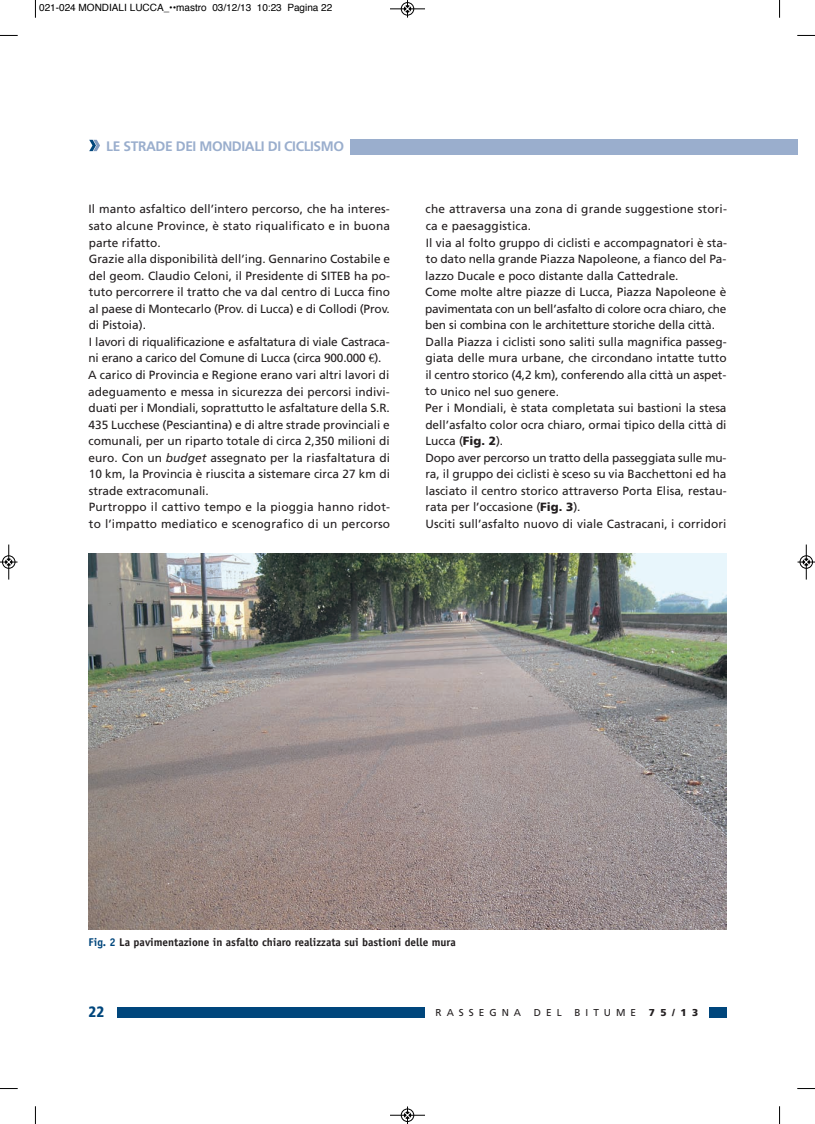
<style>
.page{position:relative;width:815px;height:1124px;background:#fff}
.page>*{position:absolute;margin:0;border:0;box-sizing:border-box;transform-origin:0 0}
.t1{font:900 condensed 15px "Frutiger";color:#00467c}
.t2{font:700 13.75px "Frutiger";letter-spacing:-.03em;color:#9aaecd}
.t3{font:11.88px/16.5px "Frutiger";color:#231f20}
.t4{font:700 11.25px "Officina Sans";color:#231f20}
.t5{font:10px "Helvetica";color:#000}
.t6{font:10px "Frutiger";letter-spacing:.5em;color:#231f20}
.t7{font:900 10px "Frutiger";color:#231f20}
.s1{font-family:"Euro Serif"}
.s2{font-style:italic}
.s3{font-weight:900}
.s4{color:#00467c}
</style>
<div class="page">
<div style="left:117px;top:1006px;width:609px;height:11px;background:#00467c"></div>
<div style="left:425px;top:1003px;width:284px;height:20px;background:#fff"></div>
<div style="left:350px;top:139px;width:447px;height:16px;background:#9aaecd"></div>
<svg style="left:89px;top:140px;width:11px;height:11px"></svg>
<img style="left:89px;top:553px;width:637px;height:376px">
<svg style="left:35px;top:0;width:1px;height:18px"></svg>
<svg style="left:0;top:35px;width:18px;height:1px"></svg>
<svg style="left:779px;top:0;width:1px;height:18px"></svg>
<svg style="left:797px;top:35px;width:18px;height:1px"></svg>
<svg style="left:35px;top:1106px;width:1px;height:17px"></svg>
<svg style="left:0;top:1088px;width:18px;height:1px"></svg>
<svg style="left:779px;top:1106px;width:1px;height:17px"></svg>
<svg style="left:797px;top:1088px;width:18px;height:1px"></svg>
<div style="left:401px;top:2px;width:13px;height:14px;border:1px solid #fff;border-radius:50%"></div>
<hr style="left:390px;top:9px;width:35px;height:1px;background:#000">
<div style="left:401px;top:2px;width:13px;height:13px;border:1px solid #000;border-radius:50%"></div>
<svg style="left:404px;top:0;width:7px;height:18px"></svg>
<hr style="left:390px;top:1114px;width:35px;height:1px;background:#000">
<div style="left:401px;top:1108px;width:13px;height:13px;border:1px solid #000;border-radius:50%"></div>
<svg style="left:404px;top:1106px;width:7px;height:17px"></svg>
<hr style="left:9px;top:544px;width:1px;height:35px;background:#000">
<div style="left:2px;top:555px;width:13px;height:13px;border:1px solid #000;border-radius:50%"></div>
<svg style="left:0;top:558px;width:18px;height:7px"></svg>
<hr style="left:806px;top:544px;width:1px;height:35px;background:#000">
<div style="left:800px;top:555px;width:13px;height:13px;border:1px solid #000;border-radius:50%"></div>
<svg style="left:798px;top:558px;width:17px;height:7px"></svg>
<p class="t5" style="left:39px;top:4px;width:295px">021-024 MONDIALI LUCCA_••mastro 03/12/13 10:23 Pagina 22</p>
<p class="t2" style="left:106px;top:140px;width:239px">LE STRADE DEI MONDIALI DI CICLISMO</p>
<p class="t3" style="left:88px;top:202px;width:303px">Il manto asfaltico dell’intero percorso, che ha interes&shy;sato alcune Province, è stato riqualificato e in buona parte rifatto.<br>Grazie alla disponibilità dell’ing. Gennarino Costabile e del geom. Claudio Celoni, il Presidente di SITEB ha po&shy;tuto percorrere il tratto che va dal centro di Lucca fino al paese di Montecarlo (Prov. di Lucca) e di Collodi (Prov. di Pistoia).<br>I lavori di riqualificazione e asfaltatura di viale Castraca&shy;ni erano a carico del Comune di Lucca (circa 900.000 <span class="s1">€</span>).<br>A carico di Provincia e Regione erano vari altri lavori di adeguamento e messa in sicurezza dei percorsi indivi&shy;duati per i Mondiali, soprattutto le asfaltature della S.R.<br>435 Lucchese (Pesciantina) e di altre strade provinciali e comunali, per un riparto totale di circa 2,350 milioni di euro. Con un <span class="s2">budget</span> assegnato per la riasfaltatura di 10 km, la Provincia è riuscita a sistemare circa 27 km di strade extracomunali.<br>Purtroppo il cattivo tempo e la pioggia hanno ridot&shy;to l’impatto mediatico e scenografico di un percorso</p>
<p class="t3" style="left:425px;top:202px;width:303px">che attraversa una zona di grande suggestione stori&shy;ca e paesaggistica.<br>Il via al folto gruppo di ciclisti e accompagnatori è sta&shy;to dato nella grande Piazza Napoleone, a fianco del Pa&shy;lazzo Ducale e poco distante dalla Cattedrale.<br>Come molte altre piazze di Lucca, Piazza Napoleone è pavimentata con un bell’asfalto di colore ocra chiaro, che ben si combina con le architetture storiche della città.<br>Dalla Piazza i ciclisti sono saliti sulla magnifica passeg&shy;giata delle mura urbane, che circondano intatte tutto il centro storico (4,2 km), conferendo alla città un aspet&shy;to unico nel suo genere.<br>Per i Mondiali, è stata completata sui bastioni la stesa dell’asfalto color ocra chiaro, ormai tipico della città di Lucca (<span class="s3">Fig. 2</span>).<br>Dopo aver percorso un tratto della passeggiata sulle mu&shy;ra, il gruppo dei ciclisti è sceso su via Bacchettoni ed ha lasciato il centro storico attraverso Porta Elisa, restau&shy;rata per l’occasione (<span class="s3">Fig. 3</span>).<br>Usciti sull’asfalto nuovo di viale Castracani, i corridori</p>
<p class="t4" style="left:89px;top:937px;width:369px"><span class="s4">Fig. 2</span> La pavimentazione in asfalto chiaro realizzata sui bastioni delle mura</p>
<p class="t1" style="left:89px;top:1006px;width:17px">22</p>
<p class="t6" style="left:436px;top:1008px;width:87px">RASSEGNA</p>
<p class="t6" style="left:534px;top:1008px;width:29px">DEL</p>
<p class="t6" style="left:574px;top:1008px;width:63px">BITUME</p>
<p class="t7" style="left:649px;top:1008px;width:51px">75/13</p>
</div>
